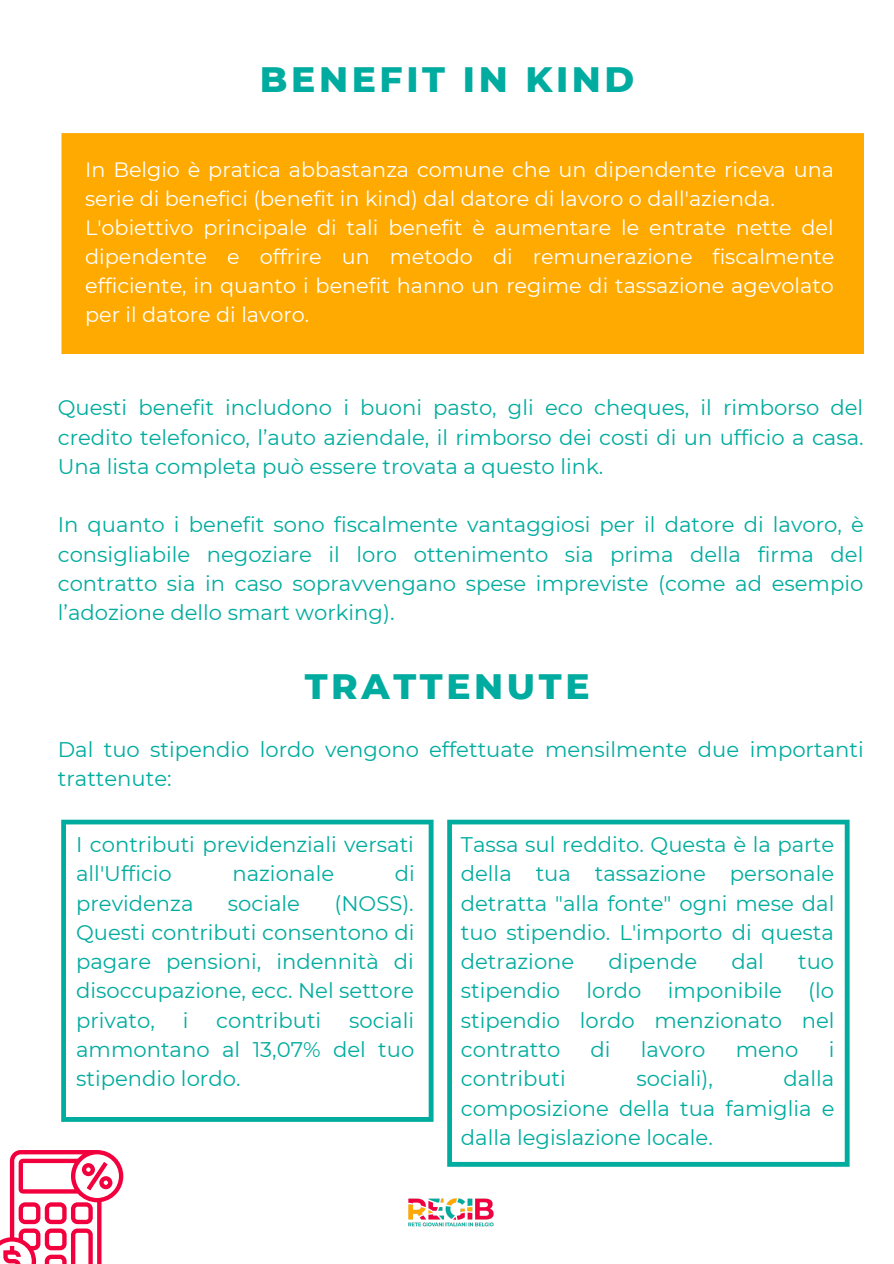
<style>
.page{position:relative;width:894px;height:1264px;background:#fff}
.page>*{position:absolute;margin:0;border:0;box-sizing:border-box;transform-origin:0 0}
.t1{font:800 36px "Montserrat";letter-spacing:.1em;color:#00ab9f}
.t2{font:21.15px/29.2px "Montserrat";color:#00ac9e;text-align:justify}
.t3{font:20.7px/29px "Montserrat";color:#fff}
</style>
<div class="page">
<div style="left:61px;top:133px;width:802px;height:220px;background:#fa0"></div>
<svg style="left:447px;top:819px;width:402px;height:347px"></svg>
<svg style="left:61px;top:819px;width:372px;height:302px"></svg>
<svg style="left:0;top:1150px;width:123px;height:113px"></svg>
<img style="left:408px;top:1198px;width:86px;height:29px">
<p class="t1" style="left:260px;top:57px;width:376px">BENEFIT IN KIND</p>
<p class="t3" style="left:85px;top:155px;width:750px">In Belgio è pratica abbastanza comune che un dipendente riceva una serie di benefici (benefit in kind) dal datore di lavoro o dall'azienda.</p>
<p class="t3" style="left:85px;top:213px;width:750px;text-align:justify">L'obiettivo principale di tali benefit è aumentare le entrate nette del dipendente e offrire un metodo di remunerazione fiscalmente efficiente, in quanto i benefit hanno un regime di tassazione agevolato per il datore di lavoro.</p>
<p class="t2" style="left:58px;top:393px;width:807px">Questi benefit includono i buoni pasto, gli eco cheques, il rimborso del credito telefonico, l’auto aziendale, il rimborso dei costi di un ufficio a casa.<br>Una lista completa può essere trovata a questo link.</p>
<p class="t2" style="left:58px;top:510px;width:807px">In quanto i benefit sono fiscalmente vantaggiosi per il datore di lavoro, è consigliabile negoziare il loro ottenimento sia prima della firma del contratto sia in caso sopravvengano spese impreviste (come ad esempio l’adozione dello smart working).</p>
<p class="t1" style="left:304px;top:664px;width:286px">TRATTENUTE</p>
<p class="t2" style="left:58px;top:734px;width:807px">Dal tuo stipendio lordo vengono effettuate mensilmente due importanti trattenute:</p>
<p class="t2" style="left:76px;top:829px;width:339px">I contributi previdenziali versati all'Ufficio</p>
<p class="t2" style="left:232px;top:859px;width:103px">nazionale</p>
<p class="t2" style="left:394px;top:859px;width:22px">di</p>
<p class="t2" style="left:76px;top:888px;width:339px;text-indent:258px">(NOSS).<br>Questi contributi consentono di pagare pensioni, indennità di disoccupazione, ecc. Nel settore privato,</p>
<p class="t2" style="left:76px;top:888px;width:119px">previdenza</p>
<p class="t2" style="left:228px;top:888px;width:74px">sociale</p>
<p class="t2" style="left:76px;top:1005px;width:339px;text-indent:273px">sociali ammontano al 13,07% del tuo stipendio lordo.</p>
<p class="t2" style="left:183px;top:1005px;width:7px">i</p>
<p class="t2" style="left:216px;top:1005px;width:106px">contributi</p>
<p class="t2" style="left:460px;top:829px;width:375px">Tassa sul reddito. Questa è la parte della tua tassazione personale detratta "alla fonte" ogni mese dal tuo stipendio. L'importo di questa detrazione</p>
<p class="t2" style="left:608px;top:946px;width:90px">dipende</p>
<p class="t2" style="left:731px;top:946px;width:34px">dal</p>
<p class="t2" style="left:460px;top:946px;width:375px;text-indent:337px">tuo stipendio lordo imponibile (lo stipendio lordo menzionato nel contratto</p>
<p class="t2" style="left:590px;top:1034px;width:22px">di</p>
<p class="t2" style="left:640px;top:1034px;width:66px">lavoro</p>
<p class="t2" style="left:735px;top:1034px;width:64px">meno</p>
<p class="t2" style="left:828px;top:1034px;width:7px">i</p>
<p class="t2" style="left:460px;top:1064px;width:106px">contributi</p>
<p class="t2" style="left:636px;top:1064px;width:78px">sociali),</p>
<p class="t2" style="left:460px;top:1064px;width:375px;text-indent:322px">dalla composizione della tua famiglia e dalla legislazione locale.</p>
</div>
